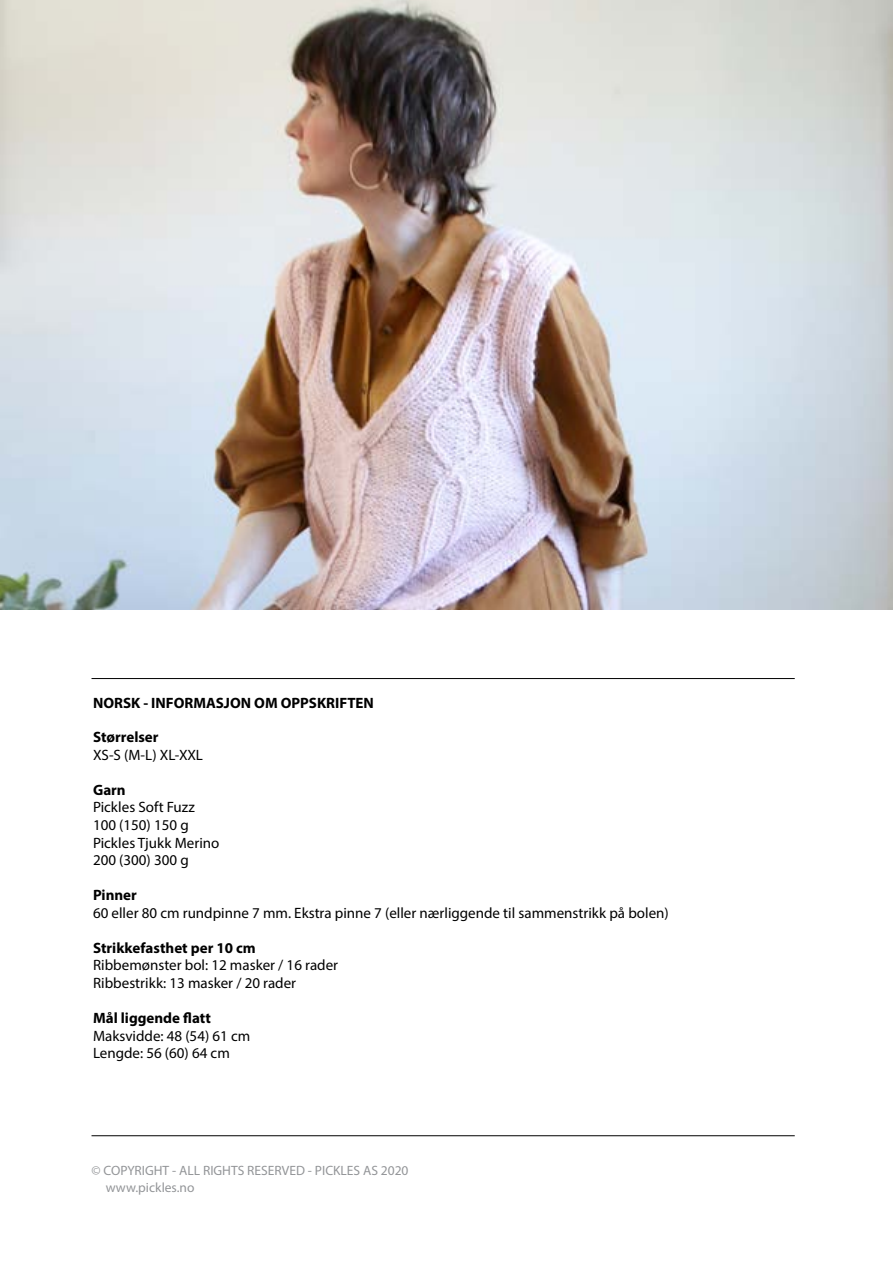
<style>
.page{position:relative;width:893px;height:1263px;background:#fff}
.page>*{position:absolute;margin:0;border:0;box-sizing:border-box;transform-origin:0 0}
.t1{font:15px/17.5px "Myriad Pro";color:#000}
.t2{font:700 15px "Myriad Pro";color:#000}
.t3{font:13.5px/17.5px "Myriad Pro";color:#939598}
</style>
<div class="page">
<img style="left:0;top:0;width:893px;height:609px">
<hr style="left:92px;top:1135px;width:703px;height:1px;background:#000">
<hr style="left:92px;top:678px;width:703px;height:1px;background:#000">
<p class="t2" style="left:93px;top:693px;width:282px">NORSK - INFORMASJON OM OPPSKRIFTEN</p>
<p class="t2" style="left:93px;top:727px;width:67px">Størrelser</p>
<p class="t1" style="left:93px;top:746px;width:112px">XS-S (M-L) XL-XXL</p>
<p class="t2" style="left:93px;top:780px;width:34px">Garn</p>
<p class="t1" style="left:93px;top:798px;width:128px">Pickles Soft Fuzz<br>100 (150) 150 g<br>Pickles Tjukk Merino<br>200 (300) 300 g</p>
<p class="t2" style="left:93px;top:885px;width:45px">Pinner</p>
<p class="t1" style="left:93px;top:904px;width:577px">60 eller 80 cm rundpinne 7 mm. Ekstra pinne 7 (eller nærliggende til sammenstrikk på bolen)</p>
<p class="t2" style="left:93px;top:938px;width:164px">Strikkefasthet per 10 cm</p>
<p class="t1" style="left:93px;top:956px;width:247px">Ribbemønster bol: 12 masker / 16 rader<br>Ribbestrikk: 13 masker / 20 rader</p>
<p class="t2" style="left:93px;top:1008px;width:119px">Mål liggende flatt</p>
<p class="t1" style="left:93px;top:1026px;width:159px">Maksvidde: 48 (54) 61 cm<br>Lengde: 56 (60) 64 cm</p>
<p class="t3" style="left:106px;top:1161px;width:304px;text-indent:-14px">© COPYRIGHT - ALL RIGHTS RESERVED - PICKLES AS 2020 www.pickles.no</p>
</div>
